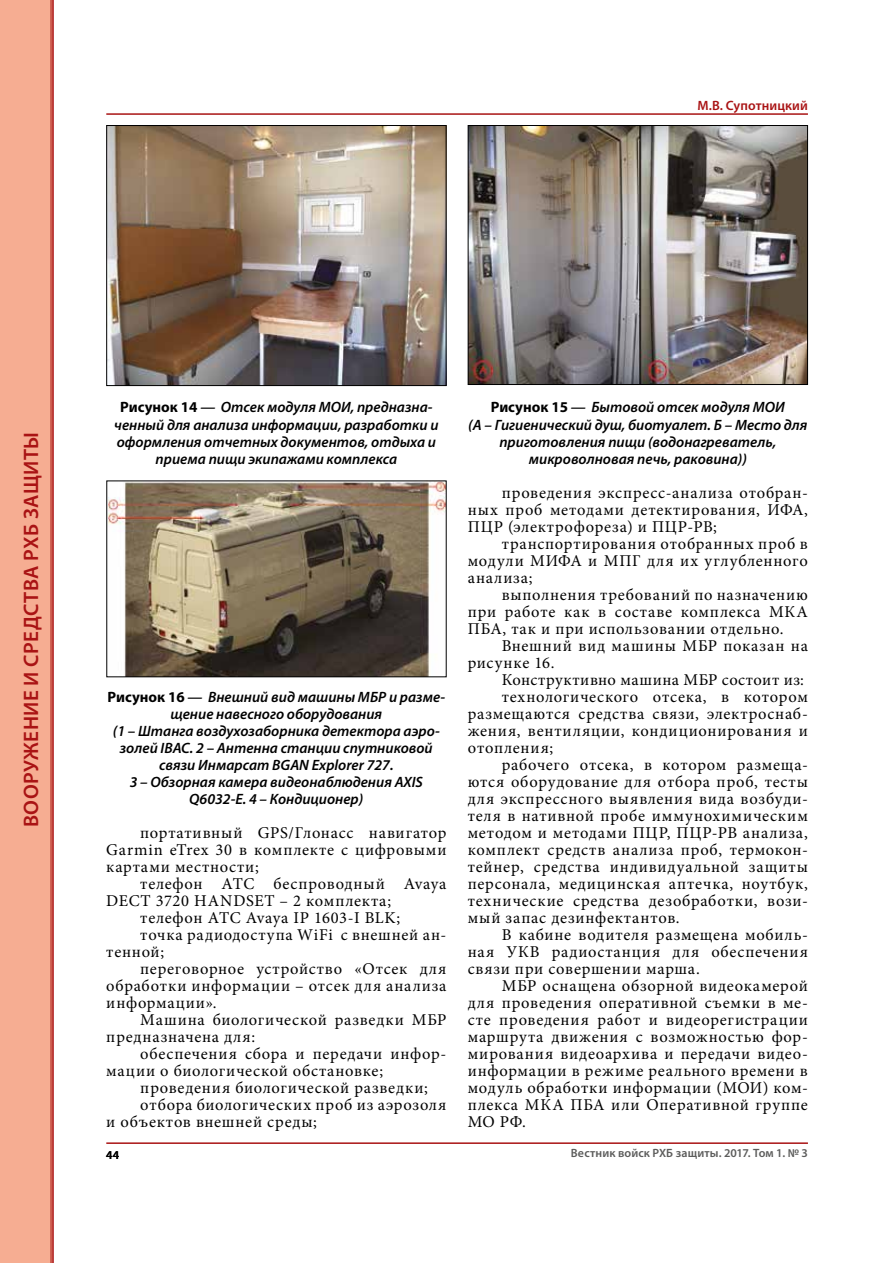
<style>
.page{position:relative;width:893px;height:1263px;background:#fff}
.page>*{position:absolute;margin:0;border:0;box-sizing:border-box;transform-origin:0 0}
.t1{font:600 21px "Myriad Pro";letter-spacing:.02em;color:#a91314}
.t2{font:16.5px/17px "Minion Pro";letter-spacing:.05em;color:#000;text-align:justify}
.t3{font:16.5px "Minion Pro";letter-spacing:.03em;color:#000}
.t4{font:italic 600 15px/17px "Myriad Pro";color:#000;text-align:center}
.t5{font:600 13.5px "Myriad Pro";letter-spacing:.01em;color:#a91314}
.t6{font:600 12px "Myriad Pro";letter-spacing:.01em;color:#5c5c5b}
.t7{font:600 12px "Myriad Pro";color:#000}
.s1{font-weight:700;font-style:normal}
</style>
<div class="page">
<hr style="left:106px;top:1142px;width:702px;height:2px;background:#a91314">
<hr style="left:106px;top:113px;width:702px;height:2px;background:#a91314">
<svg style="left:51px;top:0;width:3px;height:1263px;background:#c14943"></svg>
<div style="left:0;top:0;width:51px;height:1263px;background:#f6ad92"></div>
<img style="left:108px;top:127px;width:336px;height:257px">
<div style="left:106px;top:125px;width:340px;height:261px;border:1px solid #000"></div>
<img style="left:470px;top:127px;width:336px;height:256px">
<div style="left:468px;top:125px;width:340px;height:260px;border:1px solid #000"></div>
<img style="left:109px;top:482px;width:336px;height:193px">
<div style="left:106px;top:480px;width:341px;height:197px;border:1px solid #000"></div>
<p class="t5" style="left:697px;top:96px;width:112px">М.В. Супотницкий</p>
<p class="t1" style="left:18px;top:827px;width:397px;rotate:-90deg">ВООРУЖЕНИЕ И СРЕДСТВА РХБ ЗАЩИТЫ</p>
<p class="t4" style="left:114px;top:399px;width:326px"><span class="s1">Рисунок 14</span> — Отсек модуля МОИ, предназна&shy;ченный для анализа информации, разработки и оформления отчетных документов, отдыха и приема пищи экипажами комплекса</p>
<p class="t4" style="left:468px;top:399px;width:341px"><span class="s1">Рисунок 15</span> — Бытовой отсек модуля МОИ<br>(А – Гигиенический душ, биотуалет. Б – Место для приготовления пищи (водонагреватель, микроволновая печь, раковина))</p>
<p class="t4" style="left:107px;top:688px;width:339px"><span class="s1">Рисунок 16</span> — Внешний вид машины МБР и разме&shy;щение навесного оборудования<br>(1 – Штанга воздухозаборника детектора аэро&shy;золей IBAC. 2 – Антенна станции спутниковой связи Инмарсат BGAN Explorer 727.<br>3 – Обзорная камера видеонаблюдения AXIS Q6032-E. 4 – Кондиционер)</p>
<p class="t2" style="left:106px;top:824px;width:342px;text-indent:34px">портативный GPS/Глонасс навигатор Garmin eTrex 30 в комплекте с цифровыми картами местности;</p>
<p class="t2" style="left:140px;top:875px;width:308px">телефон АТС беспроводный Avaya</p>
<p class="t2" style="left:106px;top:892px;width:286px">DECT 3720 HANDSET – 2 комплекта;</p>
<p class="t2" style="left:140px;top:909px;width:261px">телефон АТС Avaya IP 1603-I BLK;</p>
<p class="t2" style="left:140px;top:926px;width:308px">точка радиодоступа WiFi с внешней ан-</p>
<p class="t2" style="left:106px;top:943px;width:59px">тенной;</p>
<p class="t2" style="left:140px;top:960px;width:308px">переговорное устройство «Отсек для</p>
<p class="t2" style="left:106px;top:977px;width:342px">обработки информации – отсек для анализа</p>
<p class="t2" style="left:106px;top:994px;width:112px">информации».</p>
<p class="t2" style="left:140px;top:1011px;width:308px">Машина биологической разведки МБР</p>
<p class="t2" style="left:106px;top:1028px;width:150px">предназначена для:</p>
<p class="t2" style="left:140px;top:1045px;width:308px">обеспечения сбора и передачи инфор-</p>
<p class="t2" style="left:106px;top:1062px;width:278px">мации о биологической обстановке;</p>
<p class="t2" style="left:140px;top:1079px;width:289px">проведения биологической разведки;</p>
<p class="t2" style="left:140px;top:1096px;width:308px">отбора биологических проб из аэрозоля</p>
<p class="t2" style="left:106px;top:1113px;width:212px">и объектов внешней среды;</p>
<p class="t2" style="left:468px;top:484px;width:342px;text-indent:34px">проведения экспресс-анализа отобран&shy;ных проб методами детектирования, ИФА, ПЦР (электрофореза) и ПЦР-РВ;</p>
<p class="t2" style="left:468px;top:535px;width:342px;text-indent:34px">транспортирования отобранных проб в модули МИФА и МПГ для их углубленного анализа;</p>
<p class="t2" style="left:468px;top:586px;width:342px;text-indent:34px">выполнения требований по назначению при работе как в составе комплекса МКА ПБА, так и при использовании отдельно.</p>
<p class="t2" style="left:468px;top:637px;width:342px;text-indent:34px">Внешний вид машины МБР показан на рисунке 16.</p>
<p class="t3" style="left:502px;top:668px;width:304px">Конструктивно машина МБР состоит из:</p>
<p class="t2" style="left:502px;top:688px;width:308px">технологического отсека, в котором</p>
<p class="t2" style="left:468px;top:705px;width:342px">размещаются средства связи, электроснаб-</p>
<p class="t2" style="left:468px;top:722px;width:342px">жения, вентиляции, кондиционирования и</p>
<p class="t2" style="left:468px;top:739px;width:87px">отопления;</p>
<p class="t2" style="left:502px;top:756px;width:308px">рабочего отсека, в котором размеща-</p>
<p class="t2" style="left:468px;top:773px;width:342px">ются оборудование для отбора проб, тесты</p>
<p class="t2" style="left:468px;top:790px;width:342px">для экспрессного выявления вида возбуди-</p>
<p class="t2" style="left:468px;top:807px;width:342px">теля в нативной пробе иммунохимическим</p>
<p class="t2" style="left:468px;top:824px;width:342px">методом и методами ПЦР, ПЦР-РВ анализа,</p>
<p class="t2" style="left:468px;top:841px;width:342px">комплект средств анализа проб, термокон-</p>
<p class="t2" style="left:468px;top:858px;width:342px">тейнер, средства индивидуальной защиты</p>
<p class="t2" style="left:468px;top:875px;width:342px">персонала, медицинская аптечка, ноутбук,</p>
<p class="t2" style="left:468px;top:892px;width:342px">технические средства дезобработки, вози-</p>
<p class="t2" style="left:468px;top:909px;width:213px">мый запас дезинфектантов.</p>
<p class="t2" style="left:502px;top:926px;width:308px">В кабине водителя размещена мобиль-</p>
<p class="t2" style="left:468px;top:943px;width:342px">ная УКВ радиостанция для обеспечения</p>
<p class="t2" style="left:468px;top:960px;width:234px">связи при совершении марша.</p>
<p class="t2" style="left:502px;top:977px;width:308px">МБР оснащена обзорной видеокамерой</p>
<p class="t2" style="left:468px;top:994px;width:342px">для проведения оперативной съемки в ме-</p>
<p class="t2" style="left:468px;top:1011px;width:342px">сте проведения работ и видеорегистрации</p>
<p class="t2" style="left:468px;top:1028px;width:342px">маршрута движения с возможностью фор-</p>
<p class="t2" style="left:468px;top:1045px;width:342px">мирования видеоархива и передачи видео-</p>
<p class="t2" style="left:468px;top:1062px;width:342px">информации в режиме реального времени в</p>
<p class="t2" style="left:468px;top:1079px;width:342px">модуль обработки информации (МОИ) ком-</p>
<p class="t2" style="left:468px;top:1096px;width:342px">плекса МКА ПБА или Оперативной группе</p>
<p class="t2" style="left:468px;top:1113px;width:60px">МО РФ.</p>
<p class="t7" style="left:106px;top:1147px;width:14px">44</p>
<p class="t6" style="left:571px;top:1145px;width:239px">Вестник войск РХБ защиты. 2017. Том 1. № 3</p>
</div>
